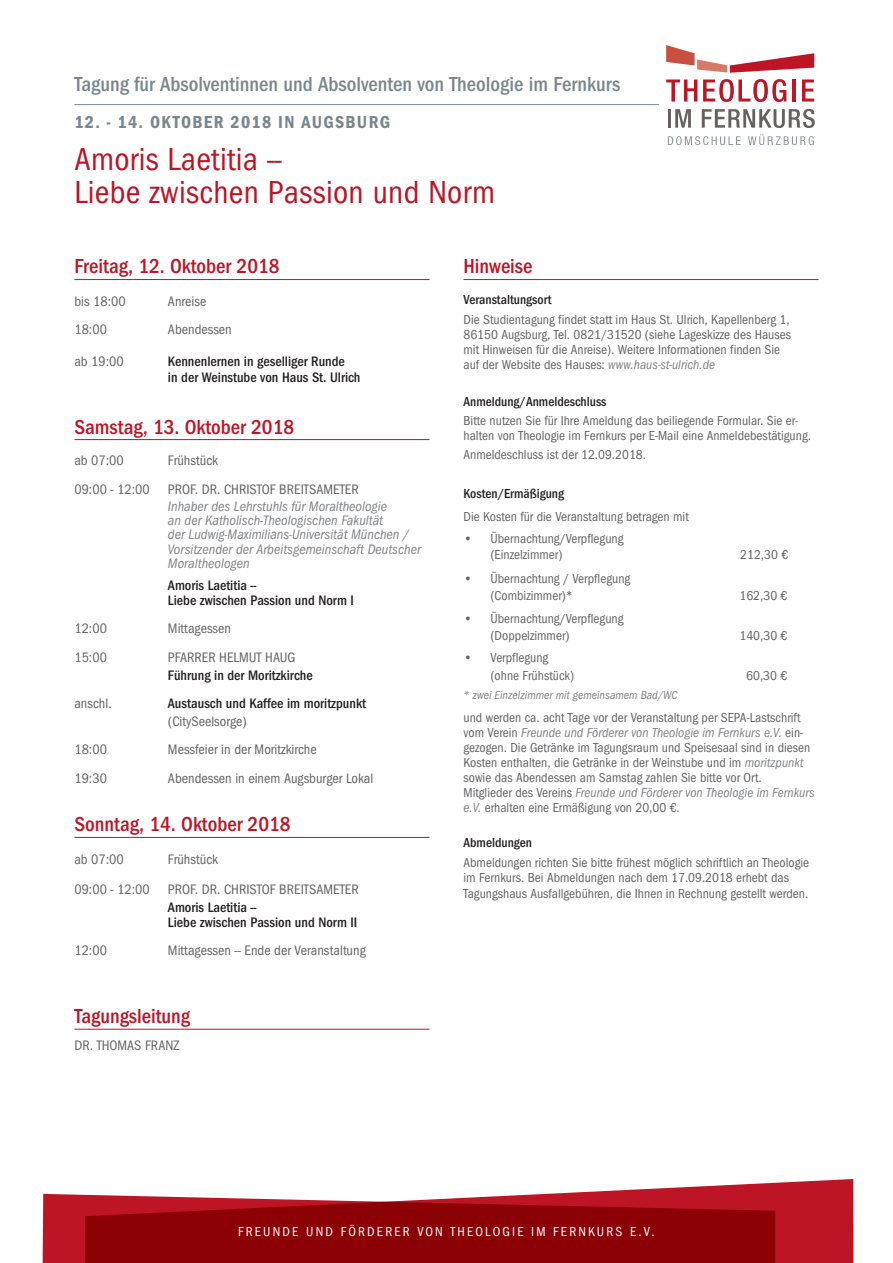
<style>
.page{position:relative;width:893px;height:1263px;background:#fff}
.page>*{position:absolute;margin:0;border:0;box-sizing:border-box;transform-origin:0 0}
.t1{font:33px/33px "Franklin Goth EFTU Book Con";letter-spacing:.01em;color:#bd1525}
.t2{font:21px "Franklin Goth EFTU Med Con";color:#bd1525}
.t3{font:21px "Franklin Goth EFTU Med Con";color:#79868d}
.t4{font:18px "Franklin Goth EFTU Demi Con";color:#79868d}
.t5{font:14.25px "Franklin Goth EFTU Book Con";color:#636366}
.t6{font:14.25px/15px "Franklin Goth EFTU Med Con";color:#231f20}
.t7{font:14.25px/14.2px "Franklin Goth EFTU Book Con Ita";color:#808285}
.t8{font:13.5px/15px "Franklin Goth EFTU Book Con";color:#636366}
.t9{font:13.5px "Franklin Goth EFTU Book Con Ita";color:#808285}
.t10{font:13.5px "Franklin Goth EFTU Med Con";color:#231f20}
.t11{font:13.5px "Franklin Goth EFTU Book Con";letter-spacing:.16em;color:#fff}
.t12{font:12px "Franklin Goth EFTU Book Con Ita";color:#808285}
.s1{font-family:"Franklin Goth EFTU Book Con Ita";color:#808285}
.s2{font-family:"Franklin Goth EFTU Book Con";color:#636366}
</style>
<div class="page">
<svg style="left:545px;top:1179px;width:308px;height:84px;fill:#bd1525"></svg>
<svg style="left:42px;top:1194px;width:733px;height:69px;background:#9a0f15"></svg>
<svg style="left:668px;top:136px;width:73px;height:9px"></svg>
<svg style="left:748px;top:134px;width:66px;height:11px"></svg>
<svg style="left:666px;top:45px;width:148px;height:28px"></svg>
<svg style="left:666px;top:80px;width:31px;height:22px"></svg>
<svg style="left:703px;top:79px;width:83px;height:23px"></svg>
<hr style="left:792px;top:80px;width:4px;height:22px;background:#bd1525">
<svg style="left:802px;top:80px;width:12px;height:22px"></svg>
<hr style="left:668px;top:109px;width:3px;height:19px;background:#646160">
<svg style="left:675px;top:109px;width:16px;height:19px"></svg>
<svg style="left:702px;top:109px;width:113px;height:19px"></svg>
<hr style="left:74px;top:279px;width:355px;height:1px;background:#bd1525">
<hr style="left:74px;top:439px;width:355px;height:1px;background:#bd1525">
<hr style="left:74px;top:837px;width:355px;height:1px;background:#bd1525">
<hr style="left:74px;top:1029px;width:355px;height:1px;background:#bd1525">
<hr style="left:463px;top:279px;width:356px;height:1px;background:#bd1525">
<hr style="left:74px;top:104px;width:585px;height:1px;background:#79868d">
<h2 class="t3" style="left:74px;top:72px;width:547px">Tagung für Absolventinnen und Absolventen von Theologie im Fernkurs</h2>
<h3 class="t4" style="left:128px;top:111px;width:65px">✔ ▼□</h3>
<h3 class="t4" style="left:284px;top:111px;width:84px">■ ◆▲◆</h3>
<h1 class="t1" style="left:74px;top:143px;width:422px">Amoris Laetitia --<br>Liebe zwischen Passion und Norm</h1>
<h2 class="t2" style="left:74px;top:255px;width:207px">Freitag, 12. Oktober 2018</h2>
<p class="t5" style="left:74px;top:293px;width:77px">bis 18:00 A</p>
<p class="t5" style="left:175px;top:293px;width:33px">nreise</p>
<p class="t5" style="left:74px;top:321px;width:68px">18:00 A</p>
<p class="t5" style="left:175px;top:321px;width:58px">bendessen</p>
<p class="t5" style="left:74px;top:353px;width:51px">ab 19:00</p>
<p class="t6" style="left:168px;top:353px;width:194px;line-height:16.2px">Kennenlernen in geselliger Runde<br>in der Weinstube von Haus St. Ulrich</p>
<h2 class="t2" style="left:74px;top:415px;width:221px">Samstag, 13. Oktober 2018</h2>
<p class="t5" style="left:74px;top:452px;width:51px">ab 07:00</p>
<p class="t5" style="left:168px;top:452px;width:52px">Frühstück</p>
<p class="t5" style="left:74px;top:481px;width:77px">09:00 - 12:00</p>
<p class="t5" style="left:168px;top:481px;width:192px">prof. Dr. Christof Breitsameter</p>
<p class="t7" style="left:168px;top:499px;width:254px">Inhaber des Lehrstuhls für Moraltheologie<br>an der Katholisch-Theologischen Fakultät<br>der Ludwig-Maximilians-Universität München / Vorsitzender der Arbeitsgemeinschaft Deutscher Moraltheologen</p>
<p class="t6" style="left:168px;top:578px;width:187px">Amoris Laetitia --<br>Liebe zwischen Passion und Norm I</p>
<p class="t5" style="left:74px;top:621px;width:69px">12:00 M</p>
<p class="t5" style="left:178px;top:621px;width:55px">ittagessen</p>
<p class="t5" style="left:74px;top:649px;width:34px">15:00</p>
<p class="t5" style="left:168px;top:649px;width:21px">PFARRER</p>
<p class="t5" style="left:219px;top:649px;width:78px">Helmut Haug</p>
<p class="t6" style="left:168px;top:667px;width:146px">Führung in der Moritzkirche</p>
<p class="t5" style="left:74px;top:695px;width:39px">anschl.</p>
<p class="t6" style="left:168px;top:696px;width:200px">Austausch und Kaffee im moritzpunkt</p>
<p class="t5" style="left:168px;top:713px;width:81px">(CitySeelsorge)</p>
<p class="t5" style="left:74px;top:742px;width:69px">18:00 M</p>
<p class="t5" style="left:178px;top:742px;width:141px">essfeier in der Moritzkirche</p>
<p class="t5" style="left:74px;top:770px;width:68px">19:30 A</p>
<p class="t5" style="left:175px;top:770px;width:200px">bendessen in einem Augsburger Lokal</p>
<h2 class="t2" style="left:74px;top:812px;width:218px">Sonntag, 14. Oktober 2018</h2>
<p class="t5" style="left:74px;top:851px;width:51px">ab 07:00</p>
<p class="t5" style="left:168px;top:851px;width:52px">Frühstück</p>
<p class="t5" style="left:74px;top:881px;width:77px">09:00 - 12:00</p>
<p class="t5" style="left:168px;top:881px;width:192px">prof. Dr. Christof Breitsameter</p>
<p class="t6" style="left:168px;top:899px;width:191px">Amoris Laetitia --<br>Liebe zwischen Passion und Norm II</p>
<p class="t5" style="left:74px;top:942px;width:69px">12:00 M</p>
<p class="t5" style="left:178px;top:942px;width:190px">ittagessen -- Ende der Veranstaltung</p>
<h2 class="t2" style="left:74px;top:1004px;width:117px">Tagungsleitung</h2>
<p class="t5" style="left:74px;top:1037px;width:105px">Dr. Thomas Franz</p>
<h2 class="t2" style="left:463px;top:255px;width:71px">Hinweise</h2>
<p class="t10" style="left:463px;top:292px;width:90px">Veranstaltungsort</p>
<p class="t8" style="left:463px;top:312px;width:329px">Die Studientagung findet statt im Haus St. Ulrich, Kapellenberg 1, 86150 Augsburg, Tel. 0821/31520 (siehe Lageskizze des Hauses mit Hinweisen für die Anreise). Weitere Informationen finden Sie auf der Website des Hauses: <span class="s1">www.haus-st-ulrich.de</span></p>
<p class="t10" style="left:463px;top:394px;width:145px">Anmeldung/Anmeldeschluss</p>
<p class="t8" style="left:463px;top:413px;width:349px">Bitte nutzen Sie für Ihre Ameldung das beiliegende Formular. Sie er&shy;halten von Theologie im Fernkurs per E-Mail eine Anmeldebestätigung.</p>
<p class="t8" style="left:463px;top:448px;width:184px">Anmeldeschluss ist der 12.09.2018.</p>
<p class="t10" style="left:463px;top:486px;width:102px">Kosten/Ermäßigung</p>
<p class="t8" style="left:463px;top:509px;width:227px">Die Kosten für die Veranstaltung betragen mit</p>
<p class="t8" style="left:490px;top:530px;width:135px;line-height:16.5px;text-indent:-27px">• Übernachtung/Verpflegung (Einzelzimmer)</p>
<p class="t8" style="left:740px;top:547px;width:49px">212,30 €</p>
<p class="t8" style="left:490px;top:570px;width:141px;line-height:16.5px;text-indent:-27px">• Übernachtung / Verpflegung (Combizimmer)*</p>
<p class="t8" style="left:490px;top:611px;width:135px;line-height:16.5px;text-indent:-27px">• Übernachtung/Verpflegung (Doppelzimmer)</p>
<p class="t8" style="left:490px;top:649px;width:85px;line-height:18px;text-indent:-27px">• Verpflegung (ohne Frühstück)</p>
<p class="t8" style="left:739px;top:588px;width:49px">162,30 €</p>
<p class="t8" style="left:739px;top:628px;width:49px">140,30 €</p>
<p class="t8" style="left:746px;top:668px;width:43px">60,30 €</p>
<p class="t12" style="left:463px;top:688px;width:216px">* zwei Einzelzimmer mit gemeinsamem Bad/WC</p>
<p class="t8" style="left:463px;top:710px;width:339px">und werden ca. acht Tage vor der Veranstaltung per SEPA-Lastschrift</p>
<p class="t9" style="left:463px;top:724px;width:341px"><span class="s2">vom Verein</span> Freunde und Förderer von Theologie im Fernkurs e.V. <span class="s2">ein-</span></p>
<p class="t8" style="left:463px;top:740px;width:348px">gezogen. Die Getränke im Tagungsraum und Speisesaal sind in diesen<br>Kosten enthalten, die Getränke in der Weinstube und im <span class="s1">moritzpunkt </span>sowie das Abendessen am Samstag zahlen Sie bitte vor Ort.</p>
<p class="t9" style="left:463px;top:784px;width:353px"><span class="s2">Mitglieder des Vereins</span> Freunde und Förderer von Theologie im Fernkurs</p>
<p class="t8" style="left:463px;top:800px;width:218px"><span class="s1">e.V.</span> erhalten eine Ermäßigung von 20,00 €.</p>
<p class="t10" style="left:463px;top:835px;width:70px">Abmeldungen</p>
<p class="t8" style="left:463px;top:855px;width:347px">Abmeldungen richten Sie bitte frühest möglich schriftlich an Theologie im Fernkurs. Bei Abmeldungen nach dem 17.09.2018 erhebt das</p>
<p class="t8" style="left:463px;top:886px;width:346px">Tagungshaus Ausfallgebühren, die Ihnen in Rechnung gestellt werden.</p>
<p class="t11" style="left:238px;top:1224px;width:418px">f reund e und f örd erer von theologie im f ernkurs e.v.</p>
</div>
